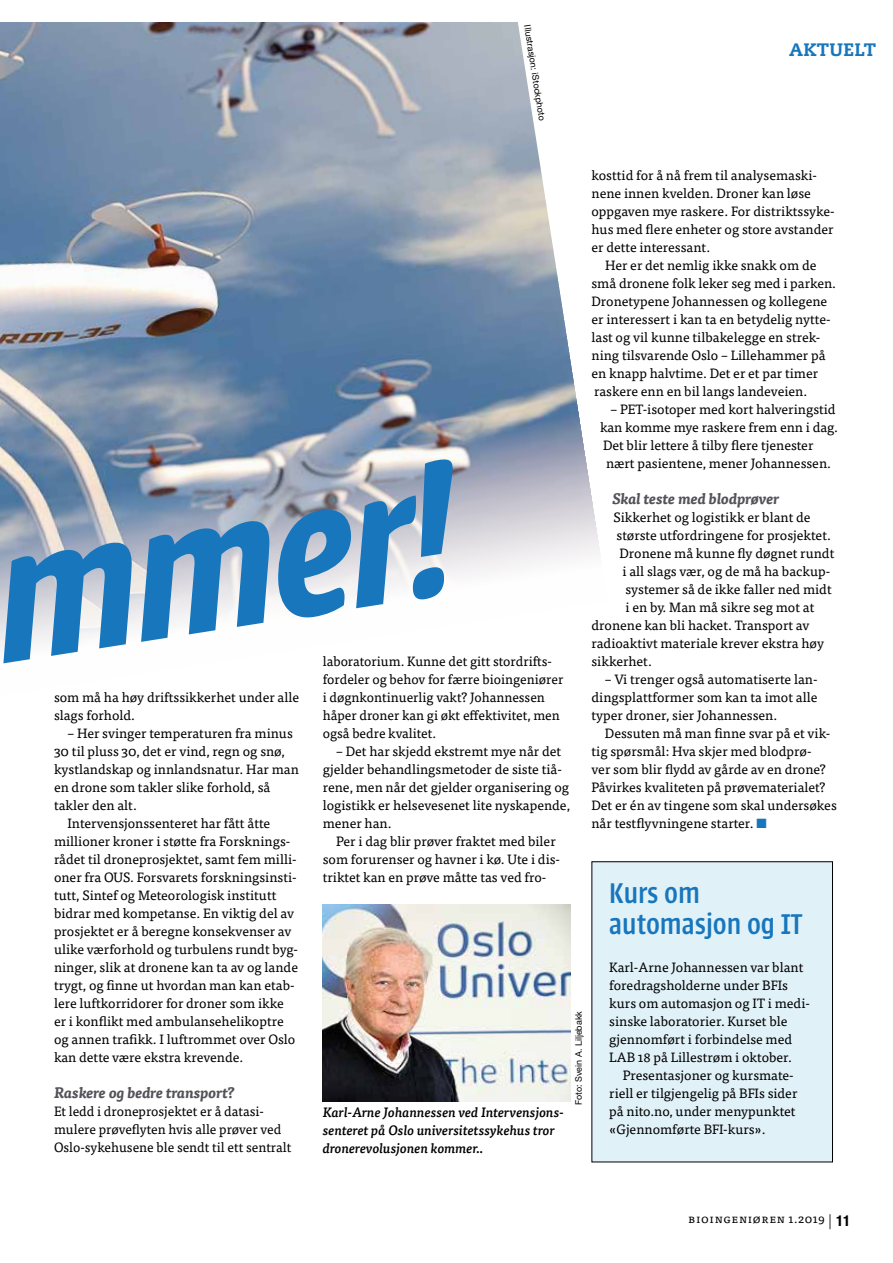
<style>
.page{position:relative;width:893px;height:1263px;background:#fff}
.page>*{position:absolute;margin:0;border:0;box-sizing:border-box;transform-origin:0 0}
.t1{font:italic 600 199.35px "Urbana";color:#1776bc}
.t2{font:500 31.5px/31.5px "Urbana";color:#1776bc;scale:.96 1}
.t3{font:800 18px "Caecilia LT Std";letter-spacing:.02em;color:#1776bc}
.t4{font:italic 700 15px "Tisa Pro";color:#545158}
.t5{font:13.5px/18px "Tisa Pro";color:#000}
.t6{font:italic 500 13.5px/18px "Tisa Pro";color:#000}
.t7{font:12px "Tisa Pro";letter-spacing:.05em;color:#000}
.t8{font:9px "Helvetica Neue LT Pro";color:#000}
.s1{color:#1776bc}
.s2{font-family:"Helvetica Neue LT Pro";font-weight:300;font-size:15px}
.s3{font-family:"Helvetica Neue LT Pro";font-weight:700;font-stretch:condensed;font-size:15px}
</style>
<div class="page">
<img style="left:323px;top:905px;width:247px;height:196px">
<img style="left:0;top:22px;width:600px;height:627px">
<div style="left:592px;top:862px;width:240px;height:300px;background:#e1f1f8"></div>
<p class="t8" style="left:533px;top:24px;width:99px;rotate:81deg">Illustrasjon: iStockphoto</p>
<h3 class="t3" style="left:789px;top:39px;width:88px">AKTUELT</h3>
<p class="t5" style="left:591px;top:165px;width:245px">kosttid for å nå frem til analysemaski&shy;nene innen kvelden. Droner kan løse oppgaven mye raskere. For distriktssyke&shy;hus med flere enheter og store avstander er dette interessant.</p>
<p class="t5" style="left:591px;top:255px;width:246px;text-indent:14px">Her er det nemlig ikke snakk om de små dronene folk leker seg med i parken.<br>Dronetypene Johannessen og kollegene er interessert i kan ta en betydelig nytte&shy;last og vil kunne tilbakelegge en strek&shy;ning tilsvarende Oslo – Lillehammer på en knapp halvtime. Det er et par timer raskere enn en bil langs landeveien.</p>
<p class="t5" style="left:611px;top:399px;width:227px">– PET-isotoper med kort halveringstid</p>
<p class="t5" style="left:600px;top:417px;width:240px">kan komme mye raskere frem enn i dag.</p>
<p class="t5" style="left:603px;top:435px;width:212px">Det blir lettere å tilby flere tjenester</p>
<p class="t5" style="left:606px;top:453px;width:226px">nært pasientene, mener Johannessen.</p>
<p class="t4" style="left:612px;top:487px;width:169px">Skal teste med blodprøver</p>
<p class="t5" style="left:614px;top:507px;width:199px">Sikkerhet og logistikk er blant de</p>
<p class="t5" style="left:616px;top:525px;width:216px">største utfordringene for prosjektet.</p>
<p class="t5" style="left:619px;top:543px;width:216px">Dronene må kunne fly døgnet rundt</p>
<p class="t5" style="left:622px;top:561px;width:209px">i all slags vær, og de må ha backup-</p>
<p class="t5" style="left:625px;top:579px;width:208px">systemer så de ikke faller ned midt</p>
<p class="t5" style="left:625px;top:597px;width:190px">i en by. Man må sikre seg mot at</p>
<p class="t5" style="left:591px;top:615px;width:219px">dronene kan bli hacket. Transport av</p>
<p class="t5" style="left:591px;top:633px;width:234px">radioaktivt materiale krever ekstra høy</p>
<p class="t5" style="left:591px;top:651px;width:62px">sikkerhet.</p>
<p class="t5" style="left:591px;top:669px;width:228px;text-align:justify;text-indent:14px">– Vi trenger også automatiserte lan&shy;dingsplattformer som kan ta imot alle typer droner, sier Johannessen.</p>
<p class="t5" style="left:591px;top:723px;width:247px;text-indent:14px">Dessuten må man finne svar på et vik&shy;tig spørsmål: Hva skjer med blodprø-<br>ver som blir flydd av gårde av en drone?<br>Påvirkes kvaliteten på prøvematerialet?<br>Det er én av tingene som skal undersøkes når testflyvningene starter. <span class="s1">■</span></p>
<h1 class="t1" style="left:-27px;top:494px;width:467px;rotate:-9deg">mmer!</h1>
<p class="t5" style="left:323px;top:651px;width:242px">laboratorium. Kunne det gitt stordrifts&shy;fordeler og behov for færre bioingeniører i døgnkontinuerlig vakt? Johannessen håper droner kan gi økt effektivitet, men også bedre kvalitet.</p>
<p class="t5" style="left:323px;top:741px;width:249px;text-indent:14px">– Det har skjedd ekstremt mye når det gjelder behandlingsmetoder de siste tiå&shy;rene, men når det gjelder organisering og logistikk er helsevesenet lite nyskapende, mener han.</p>
<p class="t5" style="left:323px;top:831px;width:239px;text-indent:14px">Per i dag blir prøver fraktet med biler som forurenser og havner i kø. Ute i dis&shy;triktet kan en prøve måtte tas ved fro-</p>
<p class="t5" style="left:54px;top:687px;width:247px">som må ha høy driftssikkerhet under alle slags forhold.</p>
<p class="t5" style="left:68px;top:723px;width:227px">– Her svinger temperaturen fra minus</p>
<p class="t5" style="left:54px;top:741px;width:232px">30 til pluss 30, det er vind, regn og snø,</p>
<p class="t5" style="left:54px;top:759px;width:246px">kystlandskap og innlandsnatur. Har man</p>
<p class="t5" style="left:54px;top:777px;width:218px">en drone som takler slike forhold, så</p>
<p class="t5" style="left:54px;top:795px;width:84px">takler den alt.</p>
<p class="t5" style="left:68px;top:813px;width:204px">Intervensjonssenteret har fått åtte</p>
<p class="t5" style="left:54px;top:831px;width:238px">millioner kroner i støtte fra Forsknings-</p>
<p class="t5" style="left:54px;top:849px;width:244px">rådet til droneprosjektet, samt fem milli-</p>
<p class="t5" style="left:54px;top:867px;width:244px">oner fra OUS. Forsvarets forskningsinsti-</p>
<p class="t5" style="left:54px;top:885px;width:224px">tutt, Sintef og Meteorologisk institutt</p>
<p class="t5" style="left:54px;top:903px;width:241px">bidrar med kompetanse. En viktig del av</p>
<p class="t5" style="left:54px;top:921px;width:239px">prosjektet er å beregne konsekvenser av</p>
<p class="t5" style="left:54px;top:939px;width:246px">ulike værforhold og turbulens rundt byg-</p>
<p class="t5" style="left:54px;top:957px;width:246px">ninger, slik at dronene kan ta av og lande</p>
<p class="t5" style="left:54px;top:975px;width:242px">trygt, og finne ut hvordan man kan etab-</p>
<p class="t5" style="left:54px;top:993px;width:231px">lere luftkorridorer for droner som ikke</p>
<p class="t5" style="left:54px;top:1011px;width:231px">er i konflikt med ambulansehelikoptre</p>
<p class="t5" style="left:54px;top:1029px;width:243px">og annen trafikk. I luftrommet over Oslo</p>
<p class="t5" style="left:54px;top:1047px;width:191px">kan dette være ekstra krevende.</p>
<p class="t4" style="left:54px;top:1081px;width:182px">Raskere og bedre transport?</p>
<p class="t5" style="left:54px;top:1101px;width:239px">Et ledd i droneprosjektet er å datasi&shy;mulere prøveflyten hvis alle prøver ved<br>Oslo-sykehusene ble sendt til ett sentralt</p>
<h2 class="t2" style="left:609px;top:877px;width:203px">Kurs om automasjon og IT</h2>
<p class="t5" style="left:609px;top:957px;width:202px">Karl-Arne Johannessen var blant foredragsholderne under BFIs kurs om automasjon og IT i medi&shy;sinske laboratorier. Kurset ble gjennomført i forbindelse med<br>LAB 18 på Lillestrøm i oktober.</p>
<p class="t5" style="left:609px;top:1065px;width:190px;text-indent:14px">Presentasjoner og kursmate&shy;riell er tilgjengelig på BFIs sider på nito.no, under menypunktet «Gjennomførte BFI-kurs».</p>
<p class="t8" style="left:573px;top:1105px;width:96px;rotate:-90deg">Foto: Svein A. Liljebakk</p>
<p class="t6" style="left:323px;top:1103px;width:243px">Karl-Arne Johannessen ved Intervensjons&shy;senteret på Oslo universitetssykehus tror dronerevolusjonen kommer..</p>
<p class="t7" style="left:688px;top:1209px;width:164px">Bioingeniøren 1.2019 <span class="s2">|</span> <span class="s3">11</span></p>
</div>
